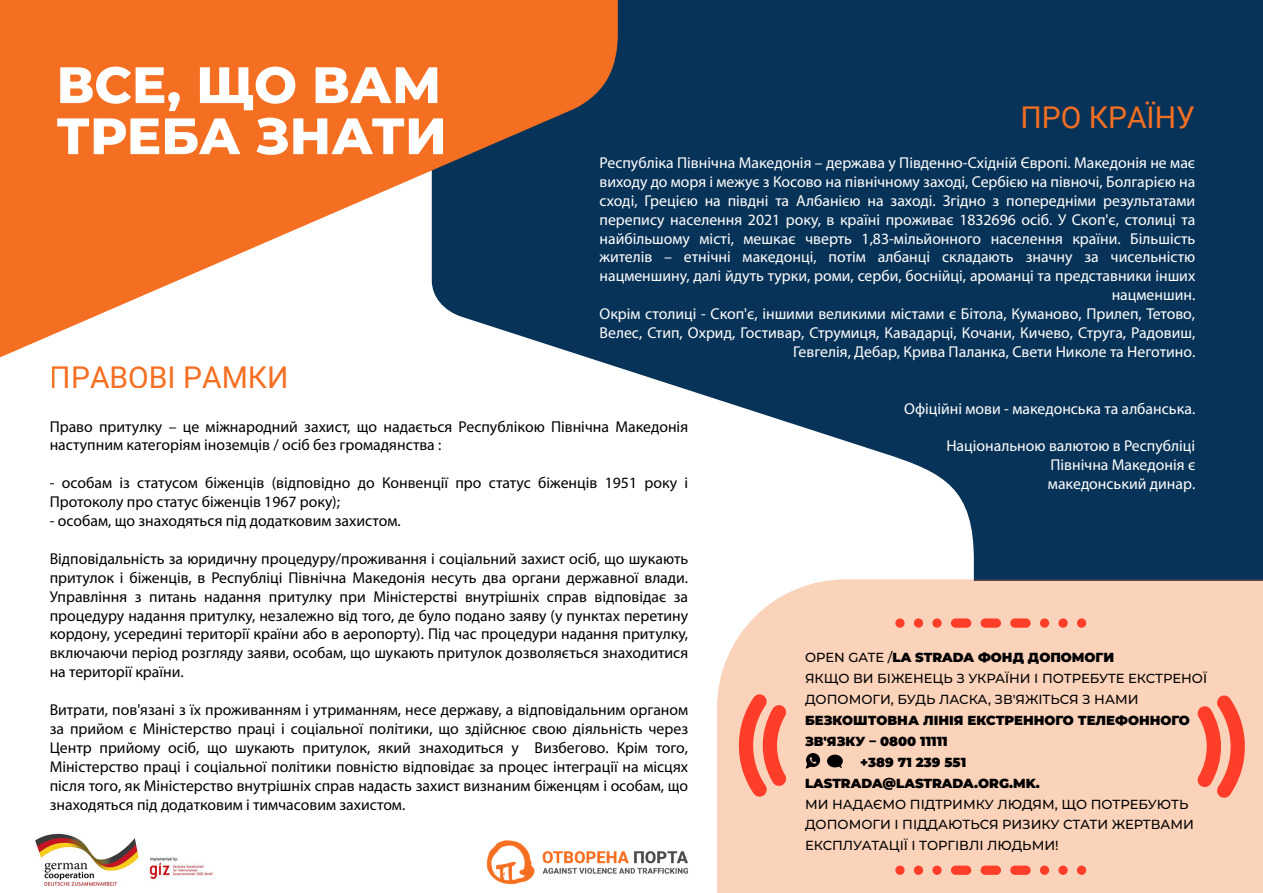
<style>
.page{position:relative;width:1263px;height:893px;background:#fff}
.page>*{position:absolute;margin:0;border:0;box-sizing:border-box;transform-origin:0 0}
.t1{font:800 51.15px/51.2px "Montserrat";color:#fff}
.t2{font:30px "Roboto";color:#f46f22}
.t3{font:15.75px/18.9px "Myriad Pro";color:#000}
.t4{font:15.75px/18.9px "Myriad Pro";color:#fff;text-align:right}
.t5{font:500 13.2px/20.9px "Montserrat";color:#000}
.t6{font:900 13.2px "Montserrat";color:#000}
.s1{font-weight:900}
</style>
<div class="page">
<div style="left:421px;top:0;width:842px;height:580px;background:#083358"></div>
<svg style="left:421px;top:364px;width:553px;height:216px;fill:#fff"></svg>
<svg style="left:0;top:0;width:618px;height:364px;fill:#f46f22"></svg>
<img style="left:487px;top:840px;width:202px;height:45px">
<img style="left:35px;top:833px;width:178px;height:53px">
<div style="left:717px;top:579px;width:546px;height:314px;background:#fbd2ba"></div>
<div style="left:951px;top:618px;width:20px;height:10px;background:#fe3e29;border-radius:5px"></div>
<svg style="left:895px;top:618px;width:10px;height:10px"></svg>
<div style="left:980px;top:618px;width:21px;height:10px;background:#fe3e29;border-radius:5px"></div>
<svg style="left:914px;top:618px;width:9px;height:10px"></svg>
<div style="left:1010px;top:618px;width:21px;height:10px;background:#fe3e29;border-radius:5px"></div>
<svg style="left:932px;top:618px;width:10px;height:10px"></svg>
<svg style="left:1040px;top:618px;width:9px;height:10px"></svg>
<svg style="left:1058px;top:618px;width:10px;height:10px"></svg>
<svg style="left:1077px;top:618px;width:9px;height:10px"></svg>
<div style="left:951px;top:866px;width:20px;height:9px;background:#fe3e29;border-radius:5px"></div>
<svg style="left:895px;top:866px;width:10px;height:9px"></svg>
<div style="left:980px;top:866px;width:21px;height:9px;background:#fe3e29;border-radius:5px"></div>
<div style="left:914px;top:866px;width:9px;height:9px;background:#fe3e29;border-radius:50%"></div>
<div style="left:1010px;top:866px;width:21px;height:9px;background:#fe3e29;border-radius:5px"></div>
<svg style="left:932px;top:866px;width:10px;height:9px"></svg>
<div style="left:1040px;top:866px;width:9px;height:9px;background:#fe3e29;border-radius:50%"></div>
<svg style="left:1058px;top:866px;width:10px;height:9px"></svg>
<div style="left:1077px;top:866px;width:9px;height:9px;background:#fe3e29;border-radius:50%"></div>
<svg style="left:1196px;top:694px;width:49px;height:104px"></svg>
<svg style="left:739px;top:694px;width:48px;height:104px"></svg>
<svg style="left:806px;top:753px;width:37px;height:16px"></svg>
<h1 class="t1" style="left:56px;top:57px;width:392px">ВСЕ, ЩО ВАМ<br>ТРЕБА ЗНАТИ</h1>
<h2 class="t2" style="left:1020px;top:96px;width:176px">ПРО КРАЇНУ</h2>
<p class="t4" style="left:599px;top:153px;width:597px">Республіка Північна Македонія – держава у Південно-Східній Європі. Македонія не має виходу до моря і межує з Косово на північному заході, Сербією на півночі, Болгарією на сході, Грецією на півдні та Албанією на заході. Згідно з попередніми результатами перепису населення 2021 року, в країні проживає 1832696 осіб. У Скоп'є, столиці та найбільшому місті, мешкає чверть 1,83-мільйонного населення країни. Більшість жителів – етнічні македонці, потім албанці складають значну за чисельністю нацменшину, далі йдуть турки, роми, серби, боснійці, ароманці та представники інших нацменшин.<br>Окрім столиці - Скоп'є, іншими великими містами є Бітола, Куманово, Прилеп, Тетово, Велес, Стип, Охрид, Гостивар, Струмиця, Кавадарці, Кочани, Кичево, Струга, Радовиш, Гевгелія, Дебар, Крива Паланка, Свети Николе та Неготино.</p>
<h2 class="t2" style="left:50px;top:356px;width:240px">ПРАВОВІ РАМКИ</h2>
<p class="t3" style="left:50px;top:417px;width:640px">Право притулку – це міжнародний захист, що надається Республікою Північна Македонія наступним категоріям іноземців / осіб без громадянства :</p>
<p class="t3" style="left:50px;top:473px;width:640px">- особам із статусом біженців (відповідно до Конвенції про статус біженців 1951 року і<br>Протоколу про статус біженців 1967 року);</p>
<p class="t3" style="left:50px;top:511px;width:352px">- особам, що знаходяться під додатковим захистом.</p>
<p class="t3" style="left:50px;top:549px;width:640px;text-align:justify">Відповідальність за юридичну процедуру/проживання і соціальний захист осіб, що шукають притулок і біженців, в Республіці Північна Македонія несуть два органи державної влади.<br>Управління з питань надання притулку при Міністерстві внутрішніх справ відповідає за процедуру надання притулку, незалежно від того, де було подано заяву (у пунктах перетину кордону, усередині території країни або в аеропорту). Під час процедури надання притулку, включаючи період розгляду заяви, особам, що шукають притулок дозволяється знаходитися на території країни.</p>
<p class="t3" style="left:50px;top:700px;width:640px;text-align:justify">Витрати, пов'язані з їх проживанням і утриманням, несе державу, а відповідальним органом за прийом є Міністерство праці і соціальної політики, що здійснює свою діяльність через Центр прийому осіб, що шукають притулок, який знаходиться у Визбегово. Крім того, Міністерство праці і соціальної політики повністю відповідає за процес інтеграції на місцях після того, як Міністерство внутрішніх справ надасть захист визнаним біженцям і особам, що знаходяться під додатковим і тимчасовим захистом.</p>
<p class="t4" style="left:904px;top:399px;width:293px">Офіційні мови - македонська та албанська.</p>
<p class="t4" style="left:1048px;top:436px;width:149px;text-align:justify;text-indent:-102px">Національною валютою в Республіці Північна Македонія є македонський динар.</p>
<p class="t5" style="left:805px;top:646px;width:404px">OPEN GATE /<span class="s1">LA STRADA ФОНД ДОПОМОГИ<br></span>ЯКЩО ВИ БІЖЕНЕЦЬ З УКРАЇНИ І ПОТРЕБУTЕ ЕКСТРЕНОЇ<br>ДОПОМОГИ, БУДЬ ЛАСКА, ЗВ'ЯЖІТЬСЯ З НАМИ</p>
<p class="t6" style="left:805px;top:710px;width:386px">БЕЗКОШТОВНА ЛІНІЯ ЕКСТРЕННОГО ТЕЛЕФОННОГО</p>
<p class="t6" style="left:805px;top:731px;width:144px">ЗВ'ЯЗКУ – 0800 11111</p>
<p class="t6" style="left:860px;top:752px;width:107px">+389 71 239 551</p>
<p class="t6" style="left:805px;top:773px;width:236px">LASTRADA@LASTRADA.ORG.MK.</p>
<p class="t5" style="left:805px;top:793px;width:390px">МИ НАДАЄМО ПІДТРИМКУ ЛЮДЯМ, ЩО ПОТРЕБУЮТЬ<br>ДОПОМОГИ І ПІДДАЮТЬСЯ РИЗИКУ СТАТИ ЖЕРТВАМИ<br>ЕКСПЛУАТАЦІЇ І ТОРГІВЛІ ЛЮДЬМИ!</p>
</div>
